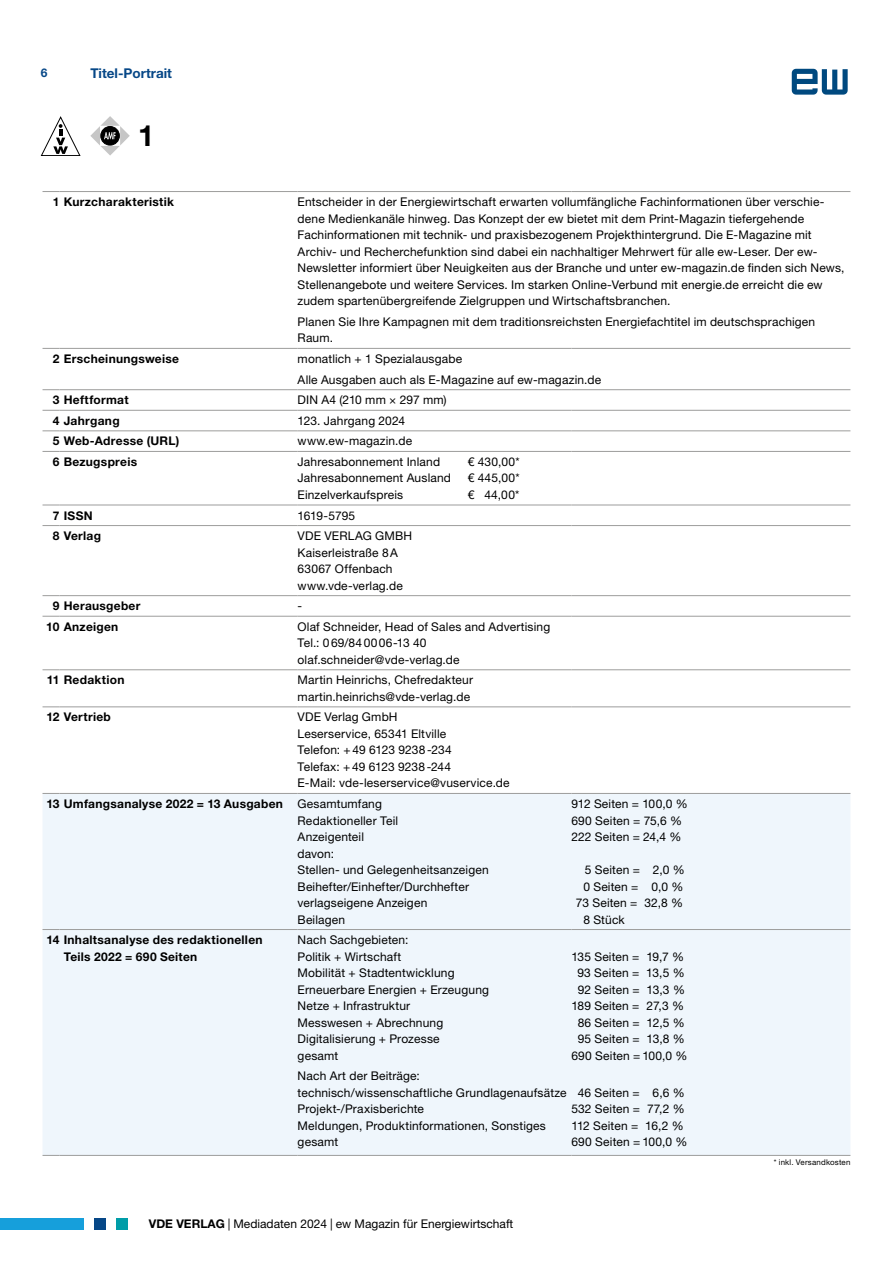
<style>
.page{position:relative;width:893px;height:1263px;background:#fff}
.page>*{position:absolute;margin:0;border:0;box-sizing:border-box;transform-origin:0 0}
.t1{font:700 29.25px "Helvetica Neue LT Std";color:#000}
.t2{font:700 13.5px "Helvetica Neue LT Std";color:#064787}
.t3{font:12px/16.5px "Helvetica Neue LT Std";letter-spacing:.015em;color:#000}
.t4{font:700 12px/16.5px "Helvetica Neue LT Std";letter-spacing:.025em;color:#000}
.t5{font:12px "Helvetica Neue LT Std";letter-spacing:-.015em;color:#000}
.t6{font:700 12px "Helvetica Neue LT Std";color:#064787}
.t7{font:7.95px "Helvetica Neue LT Std";letter-spacing:.025em;color:#000}
.s1{font-weight:700}
</style>
<div class="page">
<div style="left:43px;top:794px;width:807px;height:361px;background:#eff6fc"></div>
<svg style="left:43px;top:191px;width:17px;height:1px"></svg>
<hr style="left:60px;top:191px;width:238px;height:1px;background:#9d9d9c">
<hr style="left:298px;top:191px;width:273px;height:1px;background:#9d9d9c">
<hr style="left:571px;top:191px;width:279px;height:1px;background:#9d9d9c">
<svg style="left:43px;top:348px;width:17px;height:1px"></svg>
<hr style="left:60px;top:348px;width:238px;height:1px;background:#9d9d9c">
<hr style="left:298px;top:348px;width:273px;height:1px;background:#9d9d9c">
<hr style="left:571px;top:348px;width:279px;height:1px;background:#9d9d9c">
<svg style="left:43px;top:389px;width:17px;height:1px"></svg>
<hr style="left:60px;top:389px;width:238px;height:1px;background:#9d9d9c">
<hr style="left:298px;top:389px;width:273px;height:1px;background:#9d9d9c">
<hr style="left:571px;top:389px;width:279px;height:1px;background:#9d9d9c">
<svg style="left:43px;top:410px;width:17px;height:1px"></svg>
<hr style="left:60px;top:410px;width:238px;height:1px;background:#9d9d9c">
<hr style="left:298px;top:410px;width:273px;height:1px;background:#9d9d9c">
<hr style="left:571px;top:410px;width:279px;height:1px;background:#9d9d9c">
<svg style="left:43px;top:431px;width:17px;height:1px"></svg>
<hr style="left:60px;top:431px;width:238px;height:1px;background:#9d9d9c">
<hr style="left:298px;top:431px;width:273px;height:1px;background:#9d9d9c">
<hr style="left:571px;top:431px;width:279px;height:1px;background:#9d9d9c">
<svg style="left:43px;top:451px;width:17px;height:1px"></svg>
<hr style="left:60px;top:451px;width:238px;height:1px;background:#9d9d9c">
<hr style="left:298px;top:451px;width:273px;height:1px;background:#9d9d9c">
<hr style="left:571px;top:451px;width:279px;height:1px;background:#9d9d9c">
<svg style="left:43px;top:505px;width:17px;height:1px"></svg>
<hr style="left:60px;top:505px;width:238px;height:1px;background:#9d9d9c">
<hr style="left:298px;top:505px;width:273px;height:1px;background:#9d9d9c">
<hr style="left:571px;top:505px;width:279px;height:1px;background:#9d9d9c">
<svg style="left:43px;top:525px;width:17px;height:1px"></svg>
<hr style="left:60px;top:525px;width:238px;height:1px;background:#9d9d9c">
<hr style="left:298px;top:525px;width:273px;height:1px;background:#9d9d9c">
<hr style="left:571px;top:525px;width:279px;height:1px;background:#9d9d9c">
<svg style="left:43px;top:595px;width:17px;height:1px"></svg>
<hr style="left:60px;top:595px;width:238px;height:1px;background:#9d9d9c">
<hr style="left:298px;top:595px;width:273px;height:1px;background:#9d9d9c">
<hr style="left:571px;top:595px;width:279px;height:1px;background:#9d9d9c">
<svg style="left:43px;top:616px;width:17px;height:1px"></svg>
<hr style="left:60px;top:616px;width:238px;height:1px;background:#9d9d9c">
<hr style="left:298px;top:616px;width:273px;height:1px;background:#9d9d9c">
<hr style="left:571px;top:616px;width:279px;height:1px;background:#9d9d9c">
<svg style="left:43px;top:669px;width:17px;height:1px"></svg>
<hr style="left:60px;top:669px;width:238px;height:1px;background:#9d9d9c">
<hr style="left:298px;top:669px;width:273px;height:1px;background:#9d9d9c">
<hr style="left:571px;top:669px;width:279px;height:1px;background:#9d9d9c">
<svg style="left:43px;top:707px;width:17px;height:1px"></svg>
<hr style="left:60px;top:707px;width:238px;height:1px;background:#9d9d9c">
<hr style="left:298px;top:707px;width:273px;height:1px;background:#9d9d9c">
<hr style="left:571px;top:707px;width:279px;height:1px;background:#9d9d9c">
<svg style="left:43px;top:793px;width:17px;height:1px"></svg>
<hr style="left:60px;top:793px;width:238px;height:1px;background:#9d9d9c">
<hr style="left:298px;top:793px;width:273px;height:1px;background:#9d9d9c">
<hr style="left:571px;top:793px;width:279px;height:1px;background:#9d9d9c">
<svg style="left:43px;top:929px;width:17px;height:1px"></svg>
<hr style="left:60px;top:929px;width:238px;height:1px;background:#9d9d9c">
<hr style="left:298px;top:929px;width:273px;height:1px;background:#9d9d9c">
<hr style="left:571px;top:929px;width:279px;height:1px;background:#9d9d9c">
<svg style="left:43px;top:1155px;width:17px;height:1px"></svg>
<hr style="left:60px;top:1155px;width:238px;height:1px;background:#9d9d9c">
<hr style="left:298px;top:1155px;width:273px;height:1px;background:#9d9d9c">
<hr style="left:571px;top:1155px;width:279px;height:1px;background:#9d9d9c">
<svg style="left:792px;top:69px;width:56px;height:26px"></svg>
<svg style="left:90px;top:116px;width:40px;height:40px"></svg>
<div style="left:0;top:1217px;width:84px;height:12px;background:#169fdb"></div>
<div style="left:94px;top:1217px;width:12px;height:12px;background:#064787"></div>
<div style="left:116px;top:1217px;width:12px;height:12px;background:#009da8"></div>
<svg style="left:41px;top:116px;width:39px;height:40px"></svg>
<p class="t6" style="left:41px;top:66px;width:8px">6</p>
<p class="t2" style="left:90px;top:65px;width:83px">Titel-Portrait</p>
<h1 class="t1" style="left:138px;top:118px;width:18px">1</h1>
<p class="t4" style="left:53px;top:193px;width:123px">1 Kurzcharakteristik</p>
<p class="t3" style="left:298px;top:193px;width:548px">Entscheider in der Energiewirtschaft erwarten vollumfängliche Fachinformationen über verschie&shy;dene Medienkanäle hinweg. Das Konzept der ew bietet mit dem Print-Magazin tiefergehende Fachinformationen mit technik- und praxisbezogenem Projekthintergrund. Die E-Magazine mit Archiv- und Recherchefunktion sind dabei ein nachhaltiger Mehrwert für alle ew-Leser. Der ew-Newsletter informiert über Neuigkeiten aus der Branche und unter ew-magazin.de finden sich News, Stellenangebote und weitere Services. Im starken Online-Verbund mit energie.de erreicht die ew zudem spartenübergreifende Zielgruppen und Wirtschaftsbranchen.</p>
<p class="t3" style="left:298px;top:313px;width:519px">Planen Sie Ihre Kampagnen mit dem traditionsreichsten Energiefachtitel im deutschsprachigen<br>Raum.</p>
<p class="t4" style="left:53px;top:350px;width:128px">2 Erscheinungsweise</p>
<p class="t3" style="left:298px;top:348px;width:305px;line-height:20.7px">monatlich + 1 Spezialausgabe<br>Alle Ausgaben auch als E-Magazine auf ew-magazin.de</p>
<p class="t4" style="left:53px;top:391px;width:77px">3 Heftformat</p>
<p class="t3" style="left:298px;top:392px;width:151px">DIN A4 (210 mm × 297 mm)</p>
<p class="t4" style="left:53px;top:412px;width:68px">4 Jahrgang</p>
<p class="t3" style="left:298px;top:412px;width:109px">123. Jahrgang 2024</p>
<p class="t4" style="left:53px;top:433px;width:128px">5 Web-Adresse (URL)</p>
<p class="t3" style="left:298px;top:433px;width:116px">www.ew-magazin.de</p>
<p class="t4" style="left:53px;top:453px;width:86px">6 Bezugspreis</p>
<p class="t3" style="left:298px;top:453px;width:144px">Jahresabonnement Inland</p>
<p class="t3" style="left:468px;top:453px;width:53px">€ 430,00*</p>
<p class="t3" style="left:298px;top:470px;width:155px">Jahresabonnement Ausland</p>
<p class="t3" style="left:468px;top:470px;width:53px">€ 445,00*</p>
<p class="t3" style="left:298px;top:486px;width:107px">Einzelverkaufspreis</p>
<p class="t3" style="left:468px;top:486px;width:53px">€ 44,00*</p>
<p class="t4" style="left:53px;top:507px;width:41px">7 ISSN</p>
<p class="t5" style="left:298px;top:508px;width:59px">1619-5795</p>
<p class="t4" style="left:53px;top:527px;width:50px">8 Verlag</p>
<p class="t3" style="left:298px;top:527px;width:116px">VDE VERLAG GMBH<br>Kaiserleistraße 8A<br>63067 Offenbach www.vde-verlag.de</p>
<p class="t4" style="left:53px;top:597px;width:89px">9 Herausgeber</p>
<p class="t3" style="left:298px;top:597px;width:6px">-</p>
<p class="t4" style="left:46px;top:618px;width:74px">10 Anzeigen</p>
<p class="t3" style="left:298px;top:618px;width:254px">Olaf Schneider, Head of Sales and Advertising<br>Tel.: 069/840006-13 40 olaf.schneider@vde-verlag.de</p>
<p class="t4" style="left:47px;top:671px;width:79px">11 Redaktion</p>
<p class="t3" style="left:298px;top:672px;width:177px">Martin Heinrichs, Chefredakteur martin.heinrichs@vde-verlag.de</p>
<p class="t4" style="left:46px;top:709px;width:66px">12 Vertrieb</p>
<p class="t3" style="left:298px;top:709px;width:214px">VDE Verlag GmbH<br>Leserservice, 65341 Eltville<br>Telefon: +49 6123 9238-234<br>Telefax: +49 6123 9238-244<br>E-Mail: vde-leserservice@vuservice.de</p>
<p class="t3" style="left:298px;top:795px;width:193px;text-indent:-251px"><span class="s1">13 Umfangsanalyse 2022 = 13 Ausgaben</span> Gesamtumfang<br>Redaktioneller Teil<br>Anzeigenteil<br>davon:<br>Stellen- und Gelegenheitsanzeigen<br>Beihefter/Einhefter/Durchhefter verlagseigene Anzeigen<br>Beilagen</p>
<p class="t3" style="left:571px;top:795px;width:118px">912 Seiten = 100,0 %<br>690 Seiten = 75,6 %<br>222 Seiten = 24,4 %</p>
<p class="t3" style="left:585px;top:861px;width:101px">5 Seiten = 2,0 %</p>
<p class="t3" style="left:583px;top:878px;width:102px">0 Seiten = 0,0 %</p>
<p class="t3" style="left:576px;top:894px;width:109px">73 Seiten = 32,8 %</p>
<p class="t3" style="left:583px;top:911px;width:43px">8 Stück</p>
<p class="t4" style="left:64px;top:931px;width:200px;text-indent:-17px">14 Inhaltsanalyse des redaktionellen<br>Teils 2022 = 690 Seiten</p>
<p class="t3" style="left:298px;top:931px;width:193px">Nach Sachgebieten:<br>Politik + Wirtschaft<br>Mobilität + Stadtentwicklung<br>Erneuerbare Energien + Erzeugung<br>Netze + Infrastruktur<br>Messwesen + Abrechnung<br>Digitalisierung + Prozesse<br>gesamt</p>
<p class="t3" style="left:298px;top:1068px;width:271px">Nach Art der Beiträge: technisch/wissenschaftliche Grundlagenaufsätze<br>Projekt-/Praxisberichte<br>Meldungen, Produktinformationen, Sonstiges gesamt</p>
<p class="t3" style="left:571px;top:948px;width:118px;text-align:center">135 Seiten = 19,7 %<br>93 Seiten = 13,5 %<br>92 Seiten = 13,3 %<br>189 Seiten = 27,3 %<br>86 Seiten = 12,5 %<br>95 Seiten = 13,8 %<br>690 Seiten = 100,0 %</p>
<p class="t3" style="left:571px;top:1084px;width:118px;text-align:center">46 Seiten = 6,6 %<br>532 Seiten = 77,2 %<br>112 Seiten = 16,2 %<br>690 Seiten = 100,0 %</p>
<p class="t3" style="left:149px;top:1215px;width:366px"><span class="s1">VDE VERLAG</span> | Mediadaten 2024 | ew Magazin für Energiewirtschaft</p>
<p class="t7" style="left:774px;top:1157px;width:78px">* inkl. Versandkosten</p>
</div>
